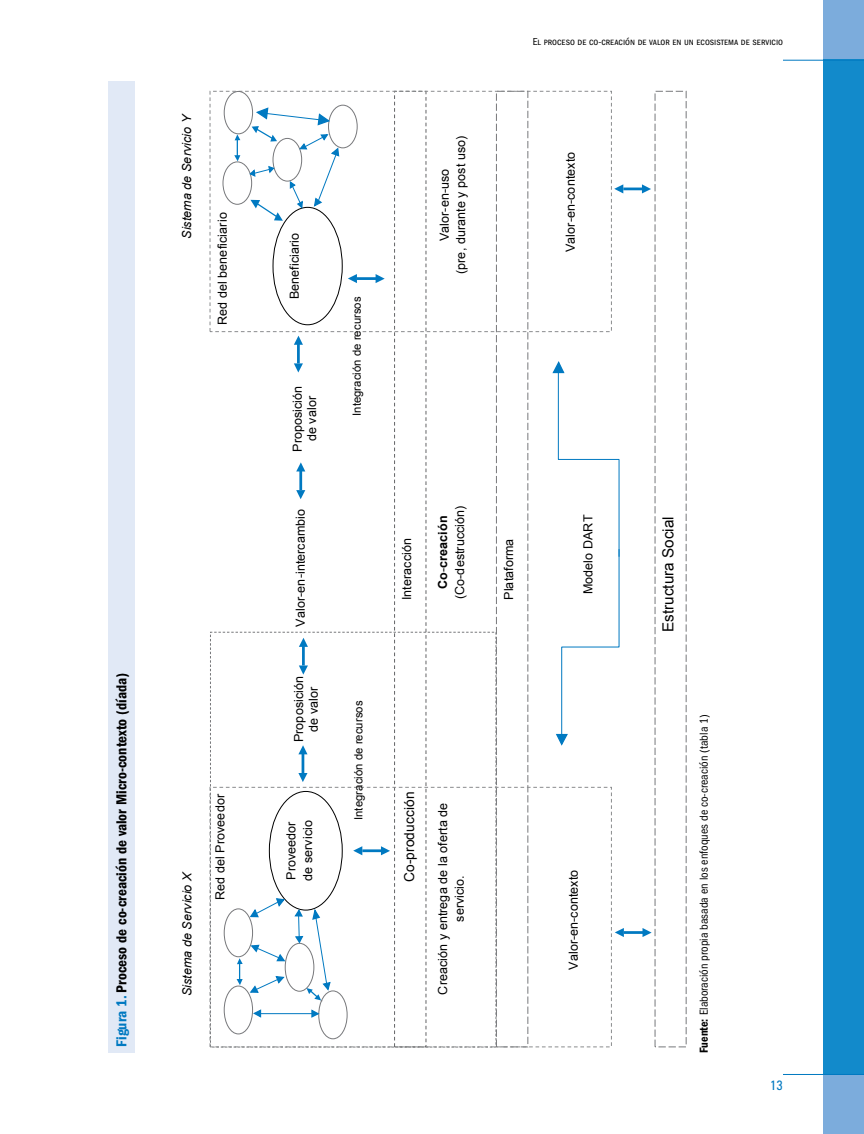
<style>
.page{position:relative;width:864px;height:1134px;background:#fff}
.page>*{position:absolute;margin:0;border:0;box-sizing:border-box;transform-origin:0 0}
.t1{font:15.3px "Arial";color:#000}
.t2{font:15px "ITC Franklin Gothic Std Dm Cd";color:#000}
.t3{font:13.8px "Arial";letter-spacing:.01em;color:#000}
.t4{font:condensed 13.5px "Zurich BT";color:#0079c1}
.t5{font:12.45px/16.5px "Arial";letter-spacing:.01em;color:#000;text-align:center}
.t6{font:italic 12.45px "Arial";letter-spacing:.005em;color:#000}
.t7{font:condensed 12px "ITC Franklin Gothic Std";color:#000}
.t8{font:11.25px "Arial";letter-spacing:.005em;color:#000}
.t9{font:condensed 10.5px "ITC Franklin Gothic Std";color:#000}
.s1{color:#0079c1}
.s2{font-weight:700}
.s3{font-family:"ITC Franklin Gothic Std Dm Cd";font-stretch:normal}
</style>
<div class="page">
<div style="left:824px;top:0;width:40px;height:1133px;background:#128acb"></div>
<div style="left:824px;top:0;width:40px;height:59px;background:#7cacdc"></div>
<hr style="left:783px;top:60px;width:81px;height:1px;background:#0079c1">
<div style="left:824px;top:1075px;width:40px;height:59px;background:#7cacdc"></div>
<hr style="left:783px;top:1074px;width:81px;height:1px;background:#0079c1">
<div style="left:108px;top:81px;width:27px;height:972px;background:#e1e9f6"></div>
<div style="left:496px;top:91px;width:32px;height:956px;border:1px dashed #77787b"></div>
<div style="left:210px;top:787px;width:402px;height:260px;border:1px dashed #8a8c8e"></div>
<div style="left:210px;top:91px;width:402px;height:241px;border:1px dashed #8a8c8e"></div>
<div style="left:655px;top:91px;width:32px;height:956px;border:1px dashed #77787b"></div>
<div style="left:223px;top:161px;width:29px;height:44px;border:1px solid #77787b;border-radius:50%"></div>
<div style="left:224px;top:91px;width:29px;height:43px;border:1px solid #77787b;border-radius:50%"></div>
<div style="left:328px;top:105px;width:30px;height:43px;border:1px solid #77787b;border-radius:50%"></div>
<div style="left:224px;top:986px;width:29px;height:48px;border:1px solid #77787b;border-radius:50%"></div>
<div style="left:318px;top:990px;width:30px;height:49px;border:1px solid #77787b;border-radius:50%"></div>
<div style="left:224px;top:908px;width:29px;height:49px;border:1px solid #77787b;border-radius:50%"></div>
<svg style="left:552px;top:361px;width:68px;height:385px"></svg>
<svg style="left:298px;top:745px;width:10px;height:37px"></svg>
<hr style="left:302px;top:646px;width:3px;height:20px;background:#0079c1">
<svg style="left:299px;top:638px;width:9px;height:9px"></svg>
<svg style="left:299px;top:666px;width:9px;height:9px"></svg>
<hr style="left:299px;top:471px;width:3px;height:19px;background:#0079c1">
<svg style="left:296px;top:462px;width:9px;height:9px"></svg>
<svg style="left:296px;top:490px;width:9px;height:9px"></svg>
<hr style="left:297px;top:344px;width:3px;height:19px;background:#0079c1">
<svg style="left:294px;top:336px;width:9px;height:9px"></svg>
<svg style="left:294px;top:363px;width:9px;height:10px"></svg>
<hr style="left:357px;top:277px;width:19px;height:3px;background:#0079c1">
<svg style="left:376px;top:274px;width:9px;height:9px"></svg>
<svg style="left:348px;top:274px;width:9px;height:9px"></svg>
<hr style="left:362px;top:849px;width:20px;height:3px;background:#0079c1">
<svg style="left:381px;top:846px;width:9px;height:9px"></svg>
<svg style="left:353px;top:846px;width:9px;height:9px"></svg>
<hr style="left:624px;top:931px;width:19px;height:3px;background:#0079c1">
<svg style="left:643px;top:928px;width:9px;height:9px"></svg>
<svg style="left:615px;top:928px;width:9px;height:9px"></svg>
<hr style="left:623px;top:188px;width:20px;height:2px;background:#0079c1">
<svg style="left:642px;top:184px;width:9px;height:9px"></svg>
<svg style="left:614px;top:184px;width:9px;height:9px"></svg>
<hr style="left:260px;top:1013px;width:53px;height:1px;background:#0079c1">
<svg style="left:252px;top:1009px;width:10px;height:10px"></svg>
<svg style="left:310px;top:1008px;width:10px;height:11px"></svg>
<svg style="left:249px;top:897px;width:37px;height:21px"></svg>
<svg style="left:293px;top:907px;width:39px;height:94px"></svg>
<svg style="left:237px;top:944px;width:50px;height:50px"></svg>
<svg style="left:234px;top:134px;width:6px;height:27px"></svg>
<svg style="left:248px;top:107px;width:92px;height:114px"></svg>
<p class="t6" style="left:179px;top:239px;width:127px;rotate:-90deg">Sistema de Servicio Y</p>
<p class="t5" style="left:214px;top:325px;width:114px;rotate:-90deg">Red del beneficiario</p>
<p class="t2" style="left:113px;top:1047px;width:376px;rotate:-90deg"><span class="s1">Figura 1.</span> Proceso de co-creación de valor Micro-contexto (díada)</p>
<p class="t6" style="left:179px;top:996px;width:127px;rotate:-90deg">Sistema de Servicio X</p>
<p class="t5" style="left:212px;top:900px;width:107px;rotate:-90deg">Red del Proveedor</p>
<p class="t5" style="left:286px;top:299px;width:68px;rotate:-90deg">Beneficiario</p>
<p class="t5" style="left:290px;top:452px;width:68px;line-height:14.4px;rotate:-90deg">Proposición de valor</p>
<p class="t5" style="left:292px;top:627px;width:119px;rotate:-90deg">Valor-en-intercambio</p>
<p class="t5" style="left:292px;top:742px;width:68px;line-height:14.7px;rotate:-90deg">Proposición de valor</p>
<p class="t5" style="left:283px;top:881px;width:62px;text-align:left;rotate:-90deg">Proveedor de servicio</p>
<p class="t8" style="left:350px;top:416px;width:121px;rotate:-90deg">Integración de recursos</p>
<p class="t8" style="left:351px;top:820px;width:121px;rotate:-90deg">Integración de recursos</p>
<p class="t5" style="left:436px;top:274px;width:140px;rotate:-90deg">Valor-en-uso<br>(pre, durante y post uso)</p>
<p class="t9" style="left:533px;top:36px;width:252px">El proceso de co-creación de valor en un ecosistema de servicio</p>
<p class="t5" style="left:562px;top:252px;width:102px;rotate:-90deg">Valor-en-contexto</p>
<p class="t5" style="left:399px;top:600px;width:64px;rotate:-90deg">Interacción</p>
<p class="t5" style="left:434px;top:599px;width:95px;line-height:17.1px;rotate:-90deg"><span class="s2">Co</span>-<span class="s2">creación </span>(Co-destrucción)</p>
<p class="t5" style="left:501px;top:600px;width:63px;rotate:-90deg">Plataforma</p>
<p class="t5" style="left:580px;top:594px;width:81px;rotate:-90deg">Modelo DART</p>
<p class="t3" style="left:400px;top:882px;width:92px;rotate:-90deg">Co-producción</p>
<p class="t5" style="left:435px;top:995px;width:193px;rotate:-90deg">Creación y entrega de la oferta de servicio.</p>
<p class="t5" style="left:565px;top:970px;width:102px;rotate:-90deg">Valor-en-contexto</p>
<p class="t1" style="left:658px;top:632px;width:117px;rotate:-90deg">Estructura Social</p>
<p class="t7" style="left:697px;top:1053px;width:340px;rotate:-90deg"><span class="s3">Fuente:</span> Elaboración propia basada en los enfoques de co-creación (tabla 1)</p>
<p class="t4" style="left:770px;top:1077px;width:14px">13</p>
</div>
